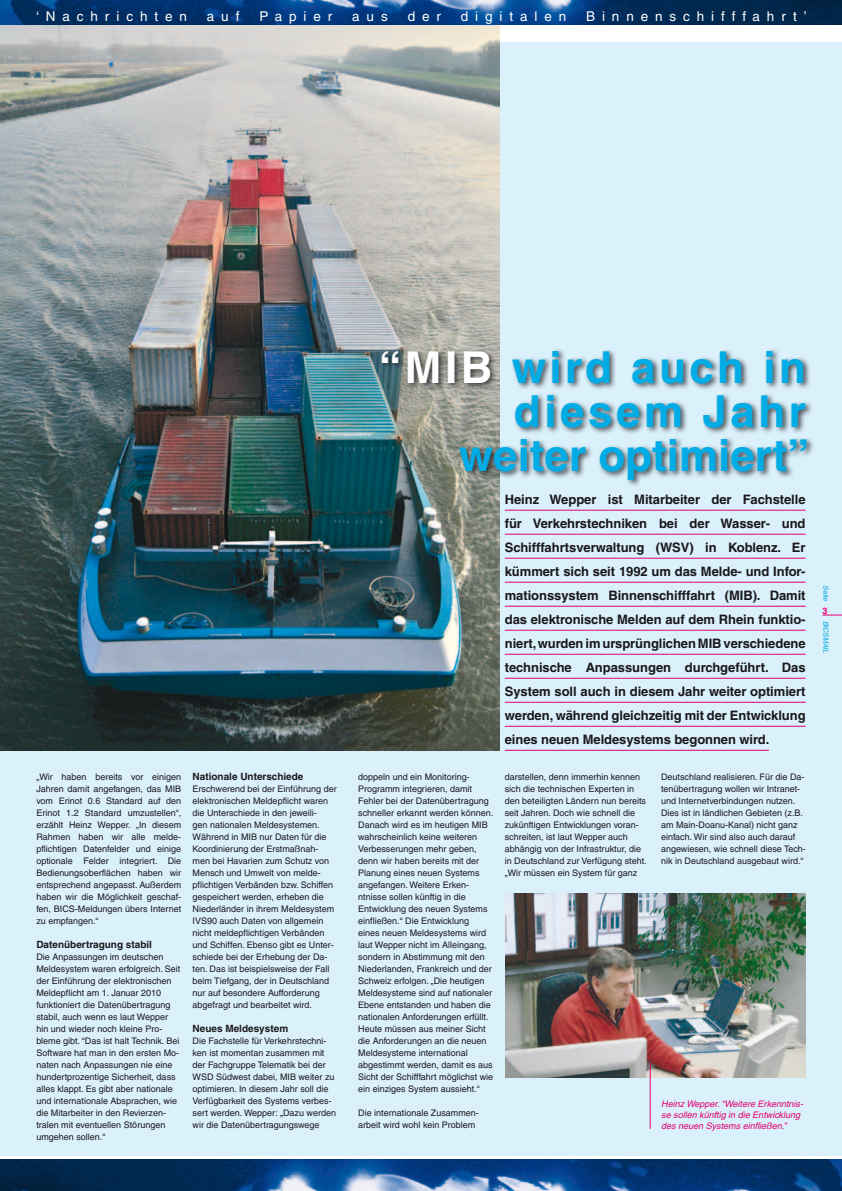
<style>
.page{position:relative;width:842px;height:1191px;background:#fff}
.page>*{position:absolute;margin:0;border:0;box-sizing:border-box;transform-origin:0 0}
.t1{font:700 44px/44px "Helvetica";letter-spacing:.075em;color:#00ace5;text-align:right}
.t2{font:13.5px "Helvetica";letter-spacing:.51em;color:#fff}
.t3{font:700 13px/24px "Helvetica";letter-spacing:-.005em;color:#1a171c;text-align:justify}
.t4{font:700 10px "Helvetica";color:#1a171c}
.t5{font:9px/12px "Helvetica";color:#1a171c}
.t6{font:italic 9px/10.8px "Helvetica";color:#e20070}
.t7{font:700 9px "Helvetica";color:#e20070}
.t8{font:italic 7px "Helvetica";color:#00ace5}
.s1{color:#fff}
</style>
<div class="page">
<div style="left:0;top:42px;width:842px;height:1113px;background:#daf0fa"></div>
<hr style="left:505px;top:510px;width:301px;height:1px;background:#e20070">
<hr style="left:505px;top:534px;width:301px;height:1px;background:#e20070">
<hr style="left:505px;top:558px;width:301px;height:1px;background:#e20070">
<hr style="left:505px;top:582px;width:301px;height:1px;background:#e20070">
<hr style="left:505px;top:606px;width:301px;height:1px;background:#e20070">
<hr style="left:505px;top:630px;width:301px;height:1px;background:#e20070">
<hr style="left:505px;top:654px;width:301px;height:1px;background:#e20070">
<hr style="left:505px;top:678px;width:301px;height:1px;background:#e20070">
<hr style="left:505px;top:702px;width:301px;height:1px;background:#e20070">
<hr style="left:505px;top:726px;width:301px;height:1px;background:#e20070">
<hr style="left:505px;top:750px;width:264px;height:1px;background:#e20070">
<img style="left:505px;top:893px;width:301px;height:185px">
<img style="left:0;top:25px;width:499px;height:725px">
<div style="left:380px;top:348px;width:435px;height:139px;background:#1a171c;opacity:.75"></div>
<hr style="left:650px;top:1062px;width:1px;height:66px;background:#e20070">
<img style="left:0;top:1159px;width:842px;height:32px">
<img style="left:0;top:0;width:842px;height:25px">
<svg style="left:822px;top:615px;width:20px;height:1px"></svg>
<h2 class="t2" style="left:36px;top:9px;width:152px">‘Nachrichten</h2>
<h2 class="t2" style="left:207px;top:9px;width:34px">auf</h2>
<h2 class="t2" style="left:259px;top:9px;width:74px">Papier</h2>
<h2 class="t2" style="left:352px;top:9px;width:37px">aus</h2>
<h2 class="t2" style="left:408px;top:9px;width:35px">der</h2>
<h2 class="t2" style="left:461px;top:9px;width:107px">digitalen</h2>
<h2 class="t2" style="left:586px;top:9px;width:222px">Binnenschifffahrt’</h2>
<p class="t5" style="left:36px;top:771px;width:146px;text-align:justify">„Wir haben bereits vor einigen Jahren damit angefangen, das MIB vom Erinot 0.6 Standard auf den Erinot 1.2 Standard umzustellen“, erzählt Heinz Wepper. „In diesem Rahmen haben wir alle melde&shy;pflichtigen Datenfelder und einige optionale Felder integriert. Die Bedienungsoberflächen haben wir entsprechend angepasst. Außerdem haben wir die Möglichkeit geschaf&shy;fen, BICS-Meldungen übers Internet zu empfangen.“</p>
<p class="t4" style="left:36px;top:938px;width:117px">Datenübertragung stabil</p>
<p class="t5" style="left:36px;top:951px;width:146px">Die Anpassungen im deutschen Meldesystem waren erfolgreich. Seit der Einführung der elektronischen Meldepflicht am 1. Januar 2010 funktioniert die Datenübertragung stabil, auch wenn es laut Wepper hin und wieder noch kleine Pro&shy;bleme gibt. “Das ist halt Technik. Bei Software hat man in den ersten Mo&shy;naten nach Anpassungen nie eine hundertprozentige Sicherheit, dass alles klappt. Es gibt aber nationale und internationale Absprachen, wie die Mitarbeiter in den Revierzen&shy;tralen mit eventuellen Störungen umgehen sollen.“</p>
<p class="t4" style="left:193px;top:770px;width:112px">Nationale Unterschiede</p>
<p class="t5" style="left:193px;top:783px;width:146px">Erschwerend bei der Einführung der elektronischen Meldepflicht waren die Unterschiede in den jeweili-<br>gen nationalen Meldesystemen.<br>Während in MIB nur Daten für die Koordinierung der Erstmaßnah&shy;men bei Havarien zum Schutz von Mensch und Umwelt von melde&shy;pflichtigen Verbänden bzw. Schiffen gespeichert werden, erheben die Niederländer in ihrem Meldesystem IVS90 auch Daten von allgemein nicht meldepflichtigen Verbänden und Schiffen. Ebenso gibt es Unter&shy;schiede bei der Erhebung der Da&shy;ten. Das ist beispielsweise der Fall beim Tiefgang, der in Deutschland nur auf besondere Aufforderung abgefragt und bearbeitet wird.</p>
<p class="t4" style="left:193px;top:1022px;width:97px">Neues Meldesystem</p>
<p class="t5" style="left:193px;top:1035px;width:145px">Die Fachstelle für Verkehrstechni&shy;ken ist momentan zusammen mit der Fachgruppe Telematik bei der WSD Südwest dabei, MIB weiter zu optimieren. In diesem Jahr soll die Verfügbarkeit des Systems verbes&shy;sert werden. Wepper: „Dazu werden wir die Datenübertragungswege</p>
<h1 class="t1" style="left:379px;top:344px;width:432px"><span class="s1">“MIB</span> wird auch in diesem Jahr<br>weiter optimiert”</h1>
<p class="t5" style="left:358px;top:771px;width:137px">doppeln und ein Monitoring-<br>Programm integrieren, damit<br>Fehler bei der Datenübertragung schneller erkannt werden können.<br>Danach wird es im heutigen MIB wahrscheinlich keine weiteren<br>Verbesserungen mehr geben, denn wir haben bereits mit der<br>Planung eines neuen Systems angefangen. Weitere Erken&shy;ntnisse sollen künftig in die<br>Entwicklung des neuen Systems einfließen.“ Die Entwicklung<br>eines neuen Meldesystems wird laut Wepper nicht im Alleingang, sondern in Abstimmung mit den<br>Niederlanden, Frankreich und der<br>Schweiz erfolgen. „Die heutigen<br>Meldesysteme sind auf nationaler<br>Ebene entstanden und haben die nationalen Anforderungen erfüllt.<br>Heute müssen aus meiner Sicht die Anforderungen an die neuen<br>Meldesysteme international abgestimmt werden, damit es aus<br>Sicht der Schifffahrt möglichst wie ein einziges System aussieht.“</p>
<p class="t5" style="left:358px;top:1107px;width:122px">Die internationale Zusammen&shy;arbeit wird wohl kein Problem</p>
<p class="t3" style="left:505px;top:487px;width:302px">Heinz Wepper ist Mitarbeiter der Fachstelle für Verkehrstechniken bei der Wasser- und Schifffahrtsverwaltung (WSV) in Koblenz. Er kümmert sich seit 1992 um das Melde- und Infor&shy;mationssystem Binnenschifffahrt (MIB). Damit das elektronische Melden auf dem Rhein funktio&shy;niert, wurden im ursprünglichen MIB verschiedene technische Anpassungen durchgeführt. Das System soll auch in diesem Jahr weiter optimiert werden, während gleichzeitig mit der Entwicklung eines neuen Meldesystems begonnen wird.</p>
<p class="t5" style="left:505px;top:771px;width:143px">darstellen, denn immerhin kennen sich die technischen Experten in den beteiligten Ländern nun bereits seit Jahren. Doch wie schnell die zukünftigen Entwicklungen voran&shy;schreiten, ist laut Wepper auch abhängig von der Infrastruktur, die in Deutschland zur Verfügung steht. „Wir müssen ein System für ganz</p>
<p class="t5" style="left:661px;top:771px;width:146px">Deutschland realisieren. Für die Da&shy;tenübertragung wollen wir Intranet&shy;und Internetverbindungen nutzen.<br>Dies ist in ländlichen Gebieten (z.B. am Main-Doanu-Kanal) nicht ganz einfach. Wir sind also auch darauf angewiesen, wie schnell diese Tech&shy;nik in Deutschland ausgebaut wird.“</p>
<p class="t6" style="left:661px;top:1098px;width:144px">Heinz Wepper. “Weitere Erkenntnis&shy;se sollen künftig in die Entwicklung des neuen Systems einfließen.”</p>
<p class="t8" style="left:830px;top:585px;width:18px;rotate:90deg">Seite</p>
<p class="t8" style="left:830px;top:620px;width:34px;rotate:90deg">BICSMAIL</p>
<p class="t7" style="left:822px;top:605px;width:7px">3</p>
</div>
